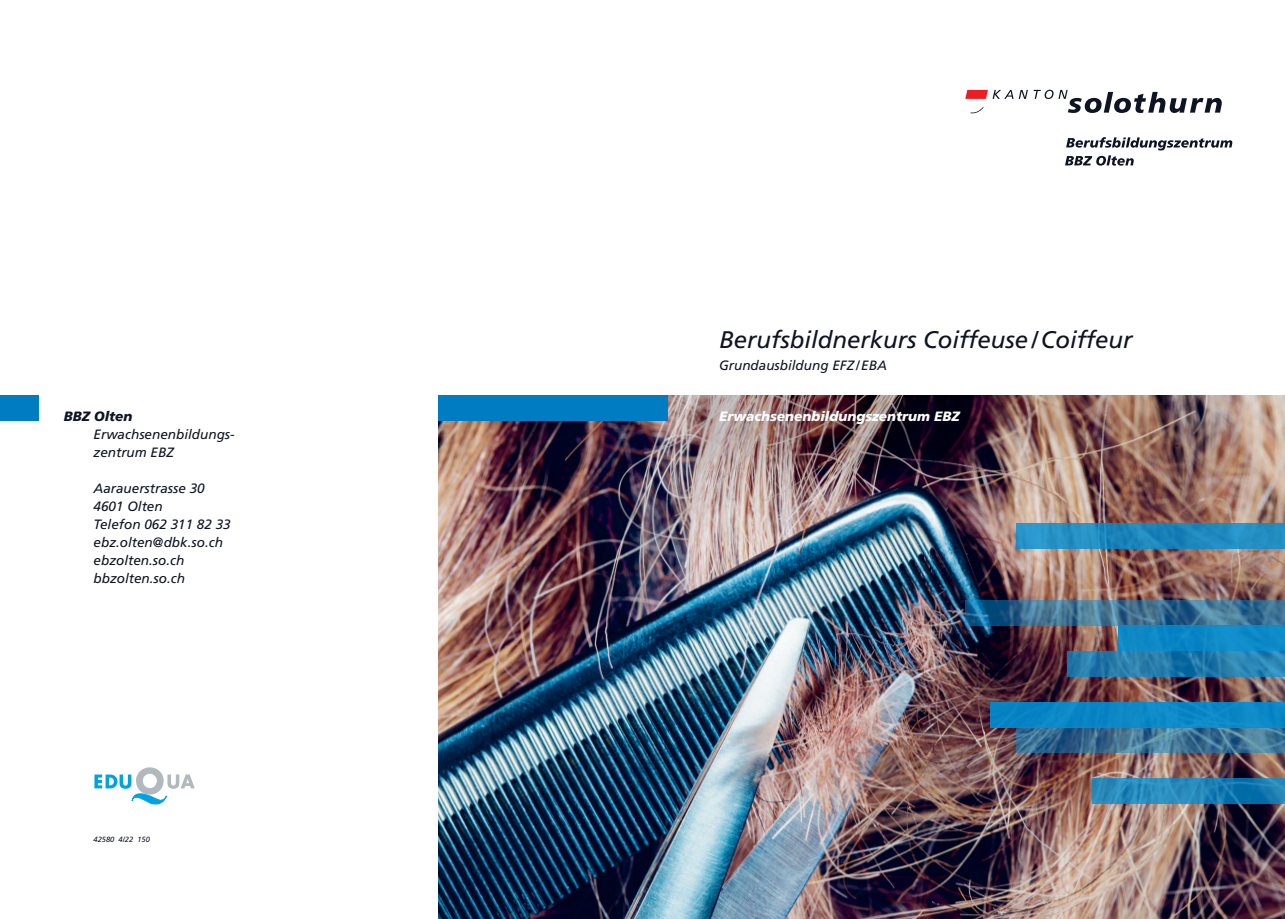
<style>
.page{position:relative;width:1285px;height:919px;background:#fff}
.page>*{position:absolute;margin:0;border:0;box-sizing:border-box;transform-origin:0 0}
.Titel_schwarz_kursiv{font:italic 24px "Frutiger LT Com";color:#0e1423}
.Absender_schwarz_kursiv{font:italic 13.5px/18px "Frutiger LT Com";color:#0e1423}
.Teilschule_weiss_kursiv_fett{font:italic 900 13.5px "Frutiger LT Com";color:#fff}
.Titelzusatz_schwarz_kursiv{font:italic 13.5px "Frutiger LT Com";color:#0e1423}
.Absender_schwarz_kursiv_fett{font:italic 900 13.5px "Frutiger LT Com";color:#0e1423}
.t1{font:italic 7.5px "Frutiger LT Com";color:#0e1423}
</style>
<div class="page">
<img style="left:438px;top:395px;width:846px;height:523px">
<svg style="left:94px;top:767px;width:101px;height:37px"></svg>
<div style="left:438px;top:395px;width:230px;height:26px;background:#007cc3"></div>
<div style="left:0;top:395px;width:38px;height:26px;background:#007cc3"></div>
<svg style="left:1092px;top:778px;width:192px;height:26px;background:#2083b7"></svg>
<div style="left:990px;top:702px;width:294px;height:25px;background:#0b87c5"></div>
<svg style="left:964px;top:600px;width:320px;height:25px;background:#396f92"></svg>
<div style="left:1117px;top:625px;width:167px;height:26px;background:#0d89c6"></div>
<svg style="left:1015px;top:523px;width:269px;height:26px;background:#218bc0"></svg>
<svg style="left:1015px;top:727px;width:269px;height:26px;background:#3c7295"></svg>
<svg style="left:1066px;top:651px;width:218px;height:25px;background:#257cac"></svg>
<svg style="left:1065px;top:137px;width:166px;height:29px"></svg>
<svg style="left:970px;top:107px;width:13px;height:6px"></svg>
<svg style="left:1033px;top:90px;width:188px;height:23px"></svg>
<svg style="left:965px;top:90px;width:62px;height:9px"></svg>
<p class="Titel_schwarz_kursiv" style="left:719px;top:325px;width:415px">Berufsbildnerkurs Coiffeuse/Coiffeur</p>
<p class="Titelzusatz_schwarz_kursiv" style="left:719px;top:357px;width:169px">Grundausbildung EFZ/EBA</p>
<p class="Absender_schwarz_kursiv_fett" style="left:64px;top:408px;width:70px">BBZ Olten</p>
<p class="Teilschule_weiss_kursiv_fett" style="left:719px;top:408px;width:242px">Erwachsenenbildungszentrum EBZ</p>
<p class="Absender_schwarz_kursiv" style="left:94px;top:425px;width:143px">Erwachsenenbildungs&shy;zentrum EBZ</p>
<p class="Absender_schwarz_kursiv" style="left:94px;top:479px;width:113px">Aarauerstrasse 30</p>
<p class="Absender_schwarz_kursiv" style="left:94px;top:497px;width:71px">4601 Olten</p>
<p class="Absender_schwarz_kursiv" style="left:94px;top:515px;width:139px">Telefon 062 311 82 33</p>
<p class="Absender_schwarz_kursiv" style="left:94px;top:533px;width:131px">ebz.olten@dbk.so.ch</p>
<p class="Absender_schwarz_kursiv" style="left:94px;top:551px;width:92px">ebzolten.so.ch</p>
<p class="Absender_schwarz_kursiv" style="left:94px;top:569px;width:93px">bbzolten.so.ch</p>
<p class="t1" style="left:94px;top:835px;width:58px">42580 4/22 150</p>
</div>
